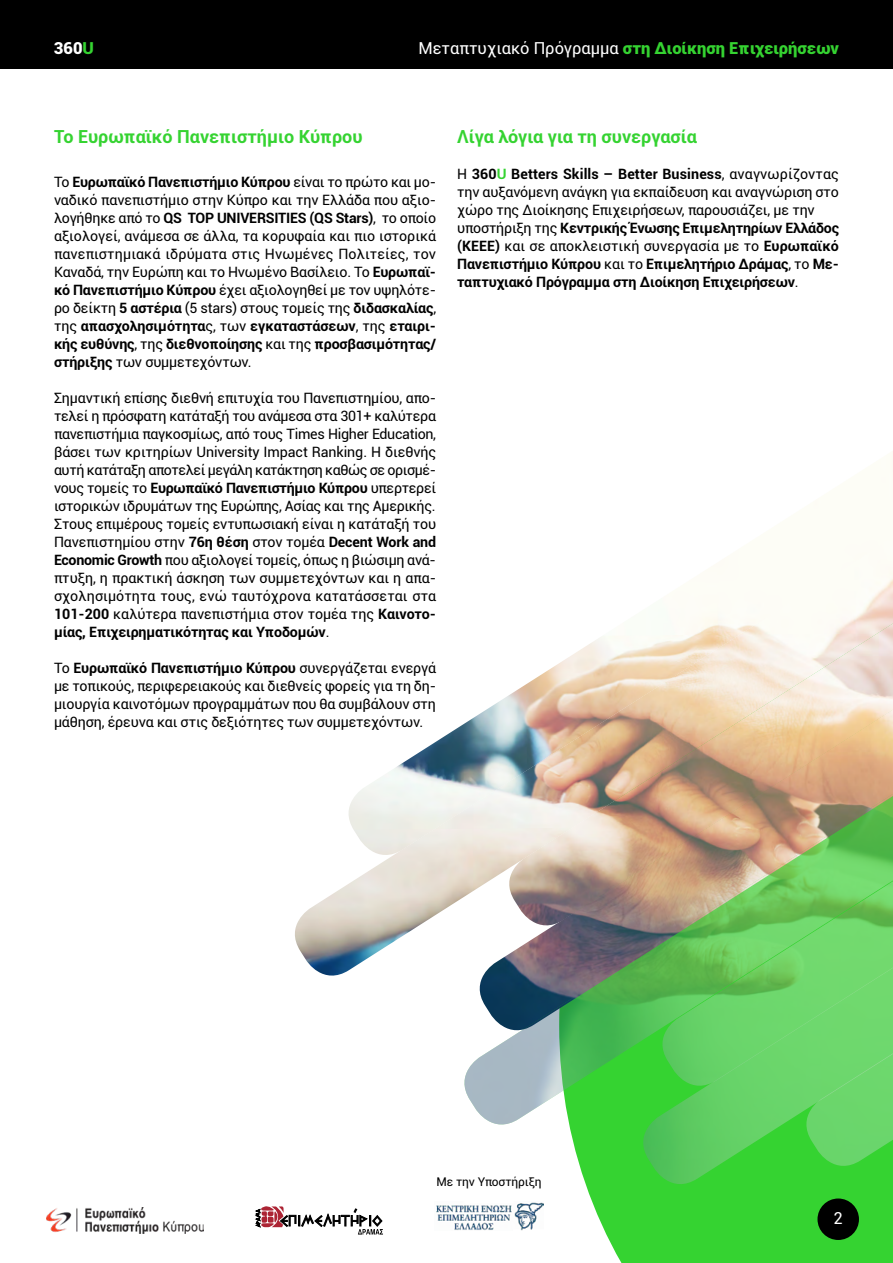
<style>
.page{position:relative;width:893px;height:1263px;background:#fff}
.page>*{position:absolute;margin:0;border:0;box-sizing:border-box;transform-origin:0 0}
.t1{font:700 18px "Roboto";color:#35d331}
.t2{font:900 16.5px "Roboto";color:#35d331}
.t3{font:900 16.5px "Roboto";color:#fff}
.t4{font:16.5px "Roboto";color:#fff}
.t5{font:14.25px/18px "Roboto";letter-spacing:-.01em;color:#000;text-align:justify}
.t6{font:12px "Roboto";letter-spacing:-.01em;color:#000}
.s1{color:#35d331}
.s2{font-weight:400;color:#fff}
.s3{font-weight:700}
.s4{font-weight:700;color:#35d331}
</style>
<div class="page">
<div style="left:0;top:0;width:893px;height:68px;background:#000"></div>
<svg style="left:571px;top:1135px;width:322px;height:128px;background:#4cd849"></svg>
<div style="left:817px;top:1198px;width:42px;height:42px;background:#000;border-radius:50%"></div>
<img style="left:295px;top:866px;width:158px;height:110px">
<img style="left:348px;top:451px;width:545px;height:415px">
<svg style="left:453px;top:597px;width:440px;height:195px"></svg>
<img style="left:453px;top:792px;width:179px;height:343px">
<svg style="left:651px;top:695px;width:242px;height:83px;background:#e1bf99"></svg>
<svg style="left:632px;top:778px;width:261px;height:187px;background:#a1a570"></svg>
<img style="left:632px;top:965px;width:261px;height:230px">
<svg style="left:795px;top:860px;width:98px;height:191px;background:#6fd56a"></svg>
<img style="left:795px;top:1051px;width:98px;height:126px">
<img style="left:47px;top:1208px;width:157px;height:25px">
<img style="left:436px;top:1202px;width:108px;height:28px">
<svg style="left:256px;top:1206px;width:127px;height:28px"></svg>
<p class="t3" style="left:54px;top:36px;width:42px">360<span class="s1">U</span></p>
<p class="t2" style="left:418px;top:36px;width:422px"><span class="s2">Μεταπτυχιακό Πρόγραμμα</span> στη Διοίκηση Επιχειρήσεων</p>
<p class="t1" style="left:54px;top:124px;width:310px">Το Ευρωπαϊκό Πανεπιστήμιο Κύπρου</p>
<p class="t5" style="left:54px;top:172px;width:384px">Το <span class="s3">Ευρωπαϊκό Πανεπιστήμιο Κύπρου</span> είναι το πρώτο και μο&shy;ναδικό πανεπιστήμιο στην Κύπρο και την Ελλάδα που αξιο&shy;λογήθηκε από τo <span class="s3">QS TOP UNIVERSITIES (QS Stars)</span>, το οποίο αξιολογεί, ανάμεσα σε άλλα, τα κορυφαία και πιο ιστορικά πανεπιστημιακά ιδρύματα στις Ηνωμένες Πολιτείες, τον Καναδά, την Ευρώπη και το Ηνωμένο Βασίλειο. Το <span class="s3">Ευρωπαϊ&shy;κό Πανεπιστήμιο Κύπρου</span> έχει αξιολογηθεί με τον υψηλότε&shy;ρο δείκτη <span class="s3">5 αστέρια</span> (5 stars) στους τομείς της <span class="s3">διδασκαλίας</span>, της <span class="s3">απασχολησιμότητα</span>ς, των <span class="s3">εγκαταστάσεων</span>, της <span class="s3">εταιρι&shy;κής ευθύνης</span>, της <span class="s3">διεθνοποίησης</span> και της <span class="s3">προσβασιμότητας/ στήριξης</span> των συμμετεχόντων.</p>
<p class="t5" style="left:54px;top:388px;width:384px">Σημαντική επίσης διεθνή επιτυχία του Πανεπιστημίου, απο&shy;τελεί η πρόσφατη κατάταξή του ανάμεσα στα 301+ καλύτερα πανεπιστήμια παγκοσμίως, από τους Times Higher Education, βάσει των κριτηρίων University Impact Ranking. Η διεθνής αυτή κατάταξη αποτελεί μεγάλη κατάκτηση καθώς σε ορισμέ&shy;νους τομείς το <span class="s3">Ευρωπαϊκό Πανεπιστήμιο Κύπρου</span> υπερτερεί ιστορικών ιδρυμάτων της Ευρώπης, Ασίας και της Αμερικής.<br>Στους επιμέρους τομείς εντυπωσιακή είναι η κατάταξή του Πανεπιστημίου στην <span class="s3">76η θέση</span> στον τομέα <span class="s3">Decent Work and Economic Growth</span> που αξιολογεί τομείς, όπως η βιώσιμη ανά&shy;πτυξη, η πρακτική άσκηση των συμμετεχόντων και η απα&shy;σχολησιμότητα τους, ενώ ταυτόχρονα κατατάσσεται στα <span class="s3">101-200</span> καλύτερα πανεπιστήμια στον τομέα της <span class="s3">Καινοτο&shy;μίας, Επιχειρηματικότητας και Υποδομών</span>.</p>
<p class="t5" style="left:54px;top:658px;width:384px">Το <span class="s3">Ευρωπαϊκό Πανεπιστήμιο Κύπρου</span> συνεργάζεται ενεργά με τοπικούς, περιφερειακούς και διεθνείς φορείς για τη δη&shy;μιουργία καινοτόμων προγραμμάτων που θα συμβάλουν στη μάθηση, έρευνα και στις δεξιότητες των συμμετεχόντων.</p>
<p class="t1" style="left:457px;top:124px;width:241px">Λίγα λόγια για τη συνεργασία</p>
<p class="t5" style="left:457px;top:165px;width:383px;text-align:left">H <span class="s3">360</span><span class="s4">U</span> <span class="s3">Betters Skills – Better Business</span>, αναγνωρίζοντας την αυξανόμενη ανάγκη για εκπαίδευση και αναγνώριση στο χώρο της Διοίκησης Επιχειρήσεων, παρουσιάζει, με την υποστήριξη της <span class="s3">Κεντρικής Ένωσης Επιμελητηρίων Ελλάδος (ΚΕΕΕ)</span> και σε αποκλειστική συνεργασία με το <span class="s3">Ευρωπαϊκό Πανεπιστήμιο Κύπρου</span> και το <span class="s3">Επιμελητήριο Δράμας</span>, το <span class="s3">Με&shy;ταπτυχιακό Πρόγραμμα στη Διοίκηση Επιχειρήσεων</span>.</p>
<p class="t6" style="left:437px;top:1173px;width:106px">Με την Υποστήριξη</p>
<p class="t4" style="left:834px;top:1207px;width:11px">2</p>
</div>
